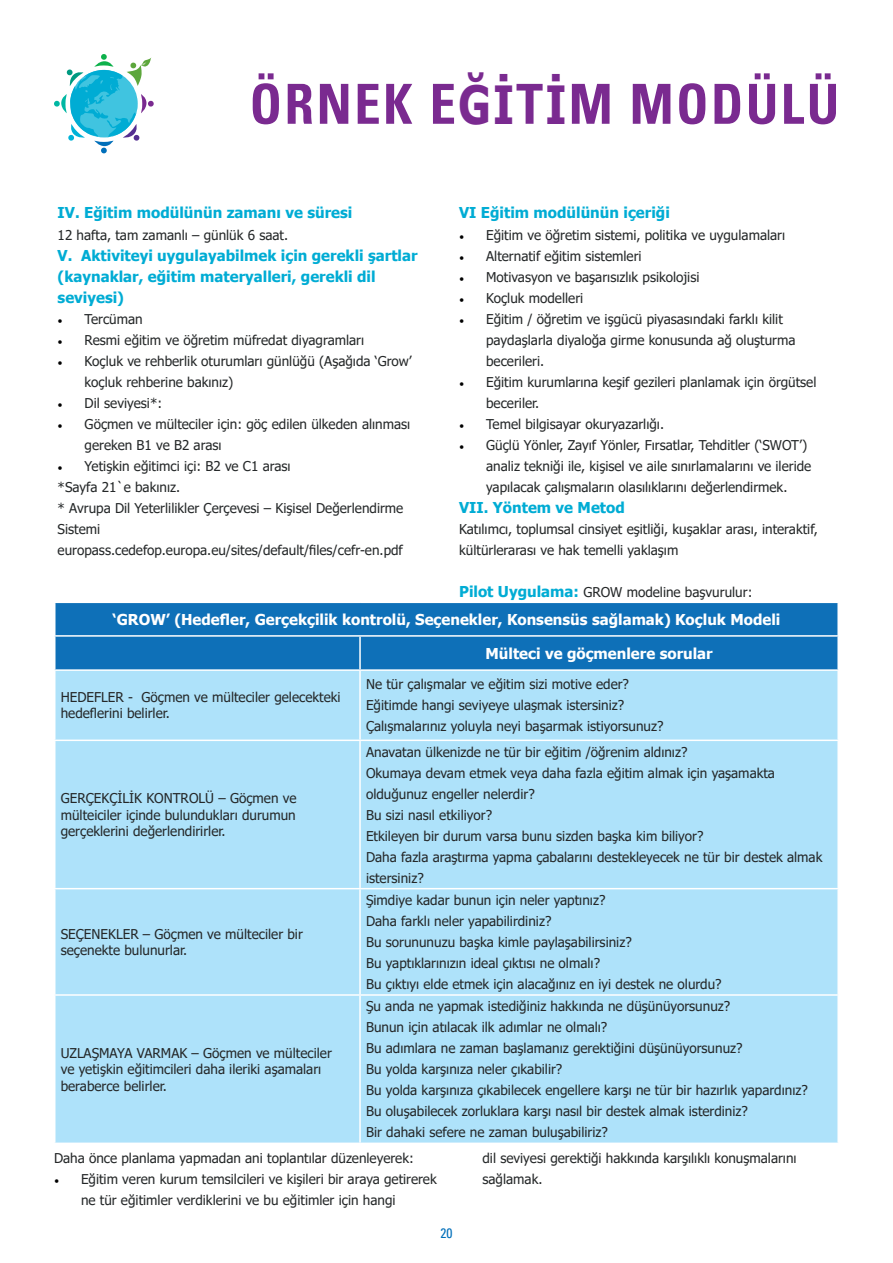
<style>
.page{position:relative;width:893px;height:1263px;background:#fff}
.page>*{position:absolute;margin:0;border:0;box-sizing:border-box;transform-origin:0 0}
.t1{font:700 condensed 55.5px "Univers";letter-spacing:.05em;color:#7a2a90;scale:.95 1}
.t2{font:700 15px/21px "Tahoma";color:#00acd4}
.t3{font:700 15px "Tahoma";color:#fff}
.t4{font:13.5px/21px "Tahoma";color:#252829}
.t5{font:condensed 13.5px "Univers";color:#006fba}
.s1{font-family:"Tahoma";font-stretch:normal;font-size:52.5px}
.s2{font-family:"Minion Pro";color:#000}
.s3{font-weight:700;font-size:15px;color:#00acd4}
</style>
<div class="page">
<svg style="left:54px;top:54px;width:100px;height:99px"></svg>
<div style="left:56px;top:603px;width:781px;height:66px;background:#0e70b8"></div>
<div style="left:56px;top:671px;width:781px;height:471px;background:#aee2fa"></div>
<hr style="left:359px;top:637px;width:2px;height:32px;background:#fff">
<hr style="left:54px;top:635px;width:306px;height:2px;background:#fff">
<hr style="left:360px;top:635px;width:479px;height:2px;background:#fff">
<hr style="left:360px;top:739px;width:479px;height:2px;background:#fff">
<hr style="left:360px;top:888px;width:479px;height:1px;background:#fff">
<hr style="left:360px;top:994px;width:479px;height:2px;background:#fff">
<hr style="left:359px;top:671px;width:2px;height:68px;background:#fff">
<hr style="left:54px;top:739px;width:306px;height:2px;background:#fff">
<hr style="left:359px;top:741px;width:2px;height:147px;background:#fff">
<hr style="left:54px;top:888px;width:306px;height:1px;background:#fff">
<hr style="left:359px;top:889px;width:2px;height:105px;background:#fff">
<hr style="left:54px;top:994px;width:306px;height:2px;background:#fff">
<hr style="left:359px;top:996px;width:2px;height:146px;background:#fff">
<h1 class="t1" style="left:250px;top:70px;width:622px">ÖRNEK E<span class="s1">Ğİ</span>T<span class="s1">İ</span>M MODÜLÜ</h1>
<p class="t2" style="left:58px;top:203px;width:296px">IV. Eğitim modülünün zamanı ve süresi</p>
<p class="t4" style="left:58px;top:225px;width:232px">12 hafta, tam zamanlı – günlük 6 saat.</p>
<p class="t2" style="left:58px;top:245px;width:361px">V. Aktiviteyi uygulayabilmek için gerekli şartlar (kaynaklar, eğitim materyalleri, gerekli dil seviyesi)</p>
<p class="t4" style="left:58px;top:309px;width:87px"><span class="s2">•</span> Tercüman</p>
<p class="t4" style="left:58px;top:330px;width:308px"><span class="s2">•</span> Resmi eğitim ve öğretim müfredat diyagramları</p>
<p class="t4" style="left:85px;top:351px;width:329px;text-indent:-27px"><span class="s2">•</span> Koçluk ve rehberlik oturumları günlüğü (Aşağıda ‘Grow’ koçluk rehberine bakınız)</p>
<p class="t4" style="left:58px;top:393px;width:106px"><span class="s2">•</span> Dil seviyesi*:</p>
<p class="t4" style="left:85px;top:414px;width:327px;text-indent:-27px"><span class="s2">•</span> Göçmen ve mülteciler için: göç edilen ülkeden alınması gereken B1 ve B2 arası</p>
<p class="t4" style="left:58px;top:456px;width:347px"><span class="s2">•</span> Yetişkin eğitimci içi: B2 ve C1 arası<br>*Sayfa 21`e bakınız.<br>* Avrupa Dil Yeterlilikler Çerçevesi – Kişisel Değerlendirme Sistemi europass.cedefop.europa.eu/sites/default/files/cefr-en.pdf</p>
<p class="t2" style="left:459px;top:203px;width:212px">VI Eğitim modülünün içeriği</p>
<p class="t4" style="left:459px;top:225px;width:328px"><span class="s2">•</span> Eğitim ve öğretim sistemi, politika ve uygulamaları</p>
<p class="t4" style="left:459px;top:246px;width:184px"><span class="s2">•</span> Alternatif eğitim sistemleri</p>
<p class="t4" style="left:459px;top:267px;width:242px"><span class="s2">•</span> Motivasyon ve başarısızlık psikolojisi</p>
<p class="t4" style="left:459px;top:288px;width:126px"><span class="s2">•</span> Koçluk modelleri</p>
<p class="t4" style="left:486px;top:309px;width:311px;text-indent:-27px"><span class="s2">•</span> Eğitim / öğretim ve işgücü piyasasındaki farklı kilit paydaşlarla diyaloğa girme konusunda ağ oluşturma becerileri.</p>
<p class="t4" style="left:486px;top:372px;width:332px;text-indent:-27px"><span class="s2">•</span> Eğitim kurumlarına keşif gezileri planlamak için örgütsel beceriler.</p>
<p class="t4" style="left:459px;top:414px;width:206px"><span class="s2">•</span> Temel bilgisayar okuryazarlığı.</p>
<p class="t4" style="left:486px;top:435px;width:327px;text-indent:-27px"><span class="s2">•</span> Güçlü Yönler, Zayıf Yönler, Fırsatlar, Tehditler (‘SWOT’) analiz tekniği ile, kişisel ve aile sınırlamalarını ve ileride yapılacak çalışmaların olasılıklarını değerlendirmek.</p>
<p class="t2" style="left:459px;top:497px;width:167px">VII. Yöntem ve Metod</p>
<p class="t4" style="left:459px;top:519px;width:360px">Katılımcı, toplumsal cinsiyet eşitliği, kuşaklar arası, interaktif, kültürlerarası ve hak temelli yaklaşım</p>
<p class="t4" style="left:459px;top:582px;width:295px"><span class="s3">Pilot Uygulama:</span> GROW modeline başvurulur:</p>
<p class="t3" style="left:113px;top:609px;width:669px">‘GROW’ (Hedefler, Gerçekçilik kontrolü, Seçenekler, Konsensüs sağlamak) Koçluk Modeli</p>
<p class="t3" style="left:485px;top:643px;width:229px">Mülteci ve göçmenlere sorular</p>
<p class="t4" style="left:61px;top:690px;width:281px;line-height:16.2px">HEDEFLER - Göçmen ve mülteciler gelecekteki hedeflerini belirler.</p>
<p class="t4" style="left:366px;top:675px;width:299px">Ne tür çalışmalar ve eğitim sizi motive eder?<br>Eğitimde hangi seviyeye ulaşmak istersiniz?<br>Çalışmalarınız yoluyla neyi başarmak istiyorsunuz?</p>
<p class="t4" style="left:61px;top:791px;width:237px;line-height:16.2px;text-align:justify">GERÇEKÇİLİK KONTROLÜ – Göçmen ve mülteiciler içinde bulundukları durumun gerçeklerini değerlendirirler.</p>
<p class="t4" style="left:61px;top:927px;width:244px;line-height:16.2px">SEÇENEKLER – Göçmen ve mülteciler bir seçenekte bulunurlar.</p>
<p class="t4" style="left:366px;top:742px;width:458px">Anavatan ülkenizde ne tür bir eğitim /öğrenim aldınız?<br>Okumaya devam etmek veya daha fazla eğitim almak için yaşamakta olduğunuz engeller nelerdir?<br>Bu sizi nasıl etkiliyor?<br>Etkileyen bir durum varsa bunu sizden başka kim biliyor?<br>Daha fazla araştırma yapma çabalarını destekleyecek ne tür bir destek almak istersiniz?</p>
<p class="t4" style="left:366px;top:890px;width:357px">Şimdiye kadar bunun için neler yaptınız?<br>Daha farklı neler yapabilirdiniz?<br>Bu sorununuzu başka kimle paylaşabilirsiniz?<br>Bu yaptıklarınızın ideal çıktısı ne olmalı?<br>Bu çıktıyı elde etmek için alacağınız en iyi destek ne olurdu?</p>
<p class="t4" style="left:366px;top:997px;width:443px">Şu anda ne yapmak istediğiniz hakkında ne düşünüyorsunuz?<br>Bunun için atılacak ilk adımlar ne olmalı?<br>Bu adımlara ne zaman başlamanız gerektiğini düşünüyorsunuz?<br>Bu yolda karşınıza neler çıkabilir?<br>Bu yolda karşınıza çıkabilecek engellere karşı ne tür bir hazırlık yapardınız?<br>Bu oluşabilecek zorluklara karşı nasıl bir destek almak isterdiniz?<br>Bir dahaki sefere ne zaman buluşabiliriz?</p>
<p class="t4" style="left:54px;top:1148px;width:361px">Daha önce planlama yapmadan ani toplantılar düzenleyerek:</p>
<p class="t4" style="left:81px;top:1169px;width:357px;text-indent:-27px"><span class="s2">•</span> Eğitim veren kurum temsilcileri ve kişileri bir araya getirerek ne tür eğitimler verdiklerini ve bu eğitimler için hangi</p>
<p class="t4" style="left:61px;top:1046px;width:273px;line-height:16.2px">UZLAŞMAYA VARMAK – Göçmen ve mülteciler ve yetişkin eğitimcileri daha ileriki aşamaları beraberce belirler.</p>
<p class="t4" style="left:482px;top:1148px;width:316px">dil seviyesi gerektiği hakkında karşılıklı konuşmalarını sağlamak.</p>
<p class="t5" style="left:440px;top:1224px;width:13px">20</p>
</div>
